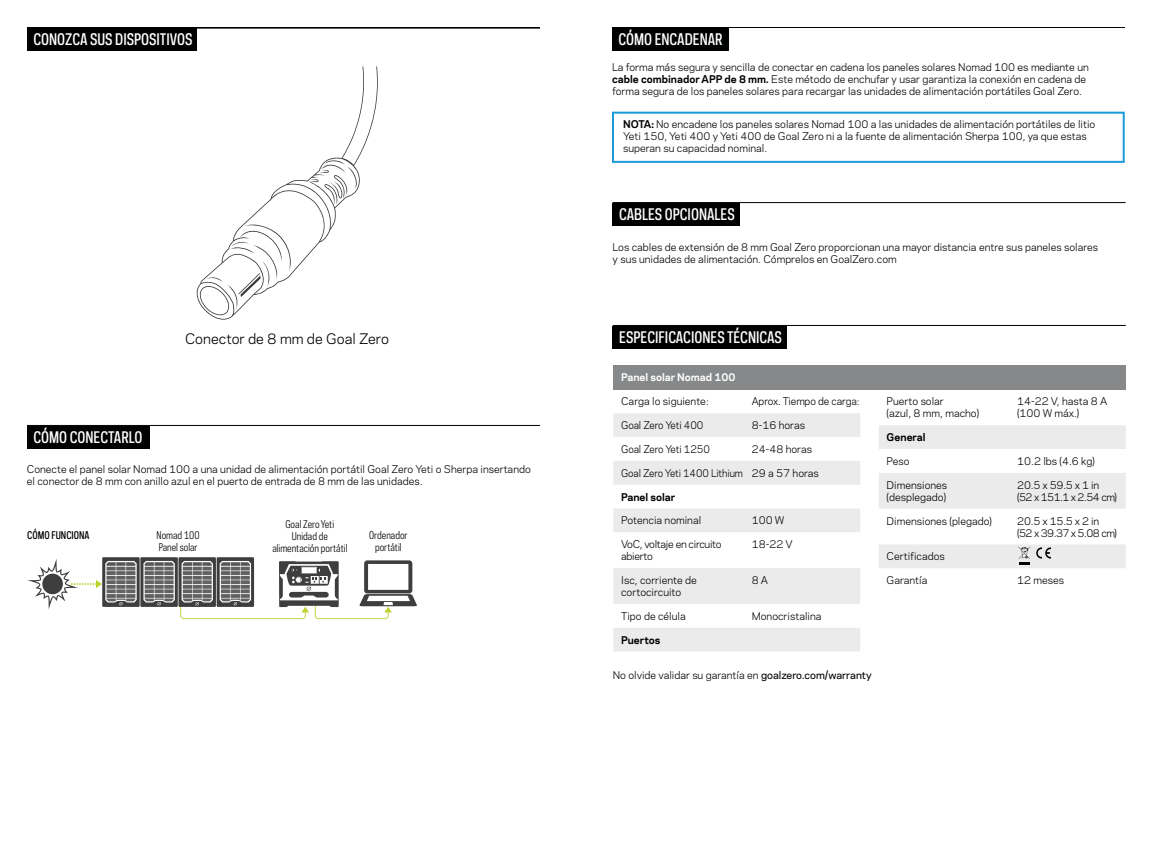
<style>
.page{position:relative;width:1152px;height:864px;background:#fff}
.page>*{position:absolute;margin:0;border:0;box-sizing:border-box;transform-origin:0 0}
.t1{font:500 15px "Galaxie Polaris Condensed";color:#fff}
.t2{font:13.6px "Galaxie Polaris";color:#000}
.t3{font:10px/12px "Galaxie Polaris";color:#000}
.t4{font:10px/12px "Galaxie Polaris Condensed";color:#000;text-align:center}
.t5{font:10px/12px "Galaxie Polaris";letter-spacing:-.05em;color:#000}
.t6{font:10px "Galaxie Polaris";color:#000;scale:.93 1}
.t7{font:10px "Galaxie Polaris";color:#000;scale:.94 1}
.t8{font:10px/12px "Galaxie Polaris";letter-spacing:-.03em;color:#000}
.t9{font:700 10px "Galaxie Polaris";color:#000}
.t10{font:700 10px "Galaxie Polaris";color:#fff}
.t11{font:500 10px "Galaxie Polaris Condensed";color:#000}
.s1{font-weight:700}
.s2{font-weight:500}
</style>
<div class="page">
<hr style="left:27px;top:27px;width:513px;height:1px;background:#000101">
<div style="left:27px;top:28px;width:170px;height:23px;background:#000101"></div>
<svg style="left:613px;top:413px;width:247px;height:239px;fill:#ebebec"></svg>
<div style="left:613px;top:365px;width:513px;height:25px;background:#86888a"></div>
<div style="left:613px;top:326px;width:174px;height:23px;background:#000101"></div>
<hr style="left:613px;top:325px;width:513px;height:1px;background:#000101">
<hr style="left:27px;top:425px;width:513px;height:1px;background:#000101">
<div style="left:27px;top:426px;width:123px;height:23px;background:#000101"></div>
<hr style="left:612px;top:27px;width:513px;height:1px;background:#000101">
<div style="left:612px;top:28px;width:117px;height:23px;background:#000101"></div>
<hr style="left:613px;top:202px;width:513px;height:1px;background:#000101">
<div style="left:613px;top:203px;width:127px;height:23px;background:#000101"></div>
<hr style="left:27px;top:28px;width:513px;height:1px;background:#000101">
<svg style="left:196px;top:66px;width:182px;height:254px"></svg>
<svg style="left:198px;top:222px;width:93px;height:93px"></svg>
<svg style="left:309px;top:160px;width:48px;height:45px"></svg>
<svg style="left:27px;top:557px;width:390px;height:62px"></svg>
<svg style="left:879px;top:425px;width:247px;height:143px"></svg>
<div style="left:612px;top:112px;width:513px;height:51px;border:2px solid #1c9ad6"></div>
<h1 class="t1" style="left:618px;top:29px;width:106px">CÓMO ENCADENAR</h1>
<h1 class="t1" style="left:33px;top:29px;width:161px">CONOZCA SUS DISPOSITIVOS</h1>
<h1 class="t1" style="left:33px;top:29px;width:141px">GET TO KNOW YOUR GEAR</h1>
<h1 class="t1" style="left:626px;top:29px;width:78px">ONTROL DECK</h1>
<p class="t3" style="left:612px;top:60px;width:478px">La forma más segura y sencilla de conectar en cadena los paneles solares Nomad 100 es mediante un <span class="s1">cable combinador APP de 8 mm.</span> Este método de enchufar y usar garantiza la conexión en cadena de forma segura de los paneles solares para recargar las unidades de alimentación portátiles Goal Zero.</p>
<p class="t3" style="left:623px;top:118px;width:474px"><span class="s1">NOTA:</span> No encadene los paneles solares Nomad 100 a las unidades de alimentación portátiles de litio<br>Yeti 150, Yeti 400 y Yeti 400 de Goal Zero ni a la fuente de alimentación Sherpa 100, ya que estas superan su capacidad nominal.</p>
<h1 class="t1" style="left:619px;top:204px;width:117px">CABLES OPCIONALES</h1>
<h1 class="t1" style="left:33px;top:427px;width:111px">CÓMO CONECTARLO</h1>
<h2 class="t2" style="left:185px;top:329px;width:205px">Conector de 8 mm de Goal Zero</h2>
<p class="t3" style="left:27px;top:462px;width:506px">Conecte el panel solar Nomad 100 a una unidad de alimentación portátil Goal Zero Yeti o Sherpa insertando el conector de 8 mm con anillo azul en el puerto de entrada de 8 mm de las unidades.</p>
<p class="t11" style="left:27px;top:528px;width:64px">CÓMO FUNCIONA</p>
<p class="t4" style="left:272px;top:518px;width:77px">Goal Zero Yeti<br>Unidad de alimentación portátil</p>
<p class="t4" style="left:157px;top:529px;width:45px;text-align:left">Nomad 100<br>Panel solar</p>
<p class="t4" style="left:369px;top:529px;width:40px">Ordenador portátil</p>
<p class="t3" style="left:613px;top:240px;width:487px">Los cables de extensión de 8 mm Goal Zero proporcionan una mayor distancia entre sus paneles solares y sus unidades de alimentación. Cómprelos en GoalZero.com</p>
<h1 class="t1" style="left:619px;top:327px;width:164px">ESPECIFICACIONES TÉCNICAS</h1>
<p class="t10" style="left:621px;top:369px;width:116px">Panel solar Nomad 100</p>
<p class="t3" style="left:621px;top:395px;width:89px">Carga lo siguiente:</p>
<p class="t3" style="left:752px;top:395px;width:109px">Aprox. Tiempo de carga:</p>
<p class="t7" style="left:621px;top:418px;width:89px">Goal Zero Yeti 400</p>
<p class="t3" style="left:752px;top:419px;width:55px">8-16 horas</p>
<p class="t7" style="left:621px;top:442px;width:96px">Goal Zero Yeti 1250</p>
<p class="t3" style="left:752px;top:443px;width:62px">24-48 horas</p>
<p class="t6" style="left:621px;top:465px;width:214px">Goal Zero Yeti 1400 Lithium 29 a 57 horas</p>
<p class="t9" style="left:621px;top:489px;width:56px">Panel solar</p>
<p class="t3" style="left:621px;top:514px;width:82px">Potencia nominal</p>
<p class="t3" style="left:752px;top:514px;width:34px">100 W</p>
<p class="t8" style="left:621px;top:538px;width:102px">VoC, voltaje en circuito abierto</p>
<p class="t3" style="left:752px;top:538px;width:42px">18-22 V</p>
<p class="t3" style="left:621px;top:574px;width:77px">Isc, corriente de cortocircuito</p>
<p class="t3" style="left:752px;top:574px;width:18px">8 A</p>
<p class="t3" style="left:621px;top:609px;width:66px">Tipo de célula</p>
<p class="t3" style="left:752px;top:609px;width:71px">Monocristalina</p>
<p class="t9" style="left:621px;top:632px;width:41px">Puertos</p>
<p class="t3" style="left:613px;top:668px;width:260px">No olvide validar su garantía en <span class="s2">goalzero.com/warranty</span></p>
<p class="t3" style="left:887px;top:395px;width:94px">Puerto solar<br>(azul, 8 mm, macho)</p>
<p class="t3" style="left:1017px;top:395px;width:92px">14-22 V, hasta 8 A (100 W máx.)</p>
<p class="t9" style="left:887px;top:430px;width:40px">General</p>
<p class="t3" style="left:887px;top:455px;width:24px">Peso</p>
<p class="t3" style="left:1017px;top:455px;width:79px">10.2 lbs (4.6 kg)</p>
<p class="t3" style="left:887px;top:478px;width:62px">Dimensiones (desplegado)</p>
<p class="t5" style="left:1017px;top:478px;width:101px">20.5 x 59.5 x 1 in (52 x 151.1 x 2.54 cm)</p>
<p class="t3" style="left:887px;top:514px;width:107px">Dimensiones (plegado)</p>
<p class="t5" style="left:1017px;top:514px;width:101px">20.5 x 15.5 x 2 in (52 x 39.37 x 5.08 cm)</p>
<p class="t3" style="left:887px;top:550px;width:60px">Certificados</p>
<p class="t3" style="left:887px;top:574px;width:42px">Garantía</p>
<p class="t3" style="left:1017px;top:574px;width:49px">12 meses</p>
</div>
